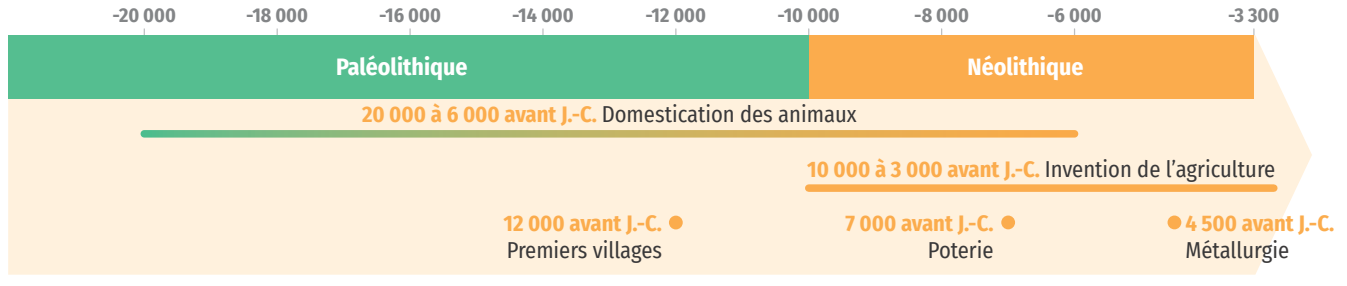
<style>
.page{position:relative;width:1347px;height:286px;background:#fff}
.page>*{position:absolute;margin:0;border:0;box-sizing:border-box;transform-origin:0 0}
.t1{font:700 23.75px "Fira Sans Condensed";color:#fff}
.t2{font:22.5px "Fira Sans Condensed";color:#393839}
.t3{font:700 22.5px "Fira Sans Condensed";color:#fbac4d}
.t4{font:700 20px "Fira Sans Condensed";color:#838587}
.s1{font-weight:700;color:#fbac4d}
</style>
<div class="page">
<svg style="left:409px;top:29px;width:2px;height:6px"></svg>
<svg style="left:542px;top:29px;width:2px;height:6px"></svg>
<div style="left:8px;top:35px;width:1304px;height:239px;background:#fff1dd"></div>
<div style="left:809px;top:35px;width:445px;height:64px;background:#fbac4d"></div>
<div style="left:8px;top:35px;width:801px;height:64px;background:#55be90"></div>
<svg style="left:144px;top:130px;width:930px;height:7px;background:#bab468"></svg>
<div style="left:809px;top:184px;width:465px;height:8px;background:#fbac4d"></div>
<div style="left:1001px;top:215px;width:14px;height:14px;background:#fbac4d;border-radius:50%"></div>
<div style="left:1167px;top:215px;width:14px;height:14px;background:#fbac4d;border-radius:50%"></div>
<div style="left:669px;top:215px;width:14px;height:14px;background:#fbac4d;border-radius:50%"></div>
<p class="t4" style="left:113px;top:1px;width:65px">-20 000</p>
<p class="t4" style="left:246px;top:1px;width:63px">-18 000</p>
<p class="t4" style="left:379px;top:1px;width:63px">-16 000</p>
<p class="t4" style="left:512px;top:1px;width:63px">-14 000</p>
<p class="t4" style="left:645px;top:1px;width:62px">-12 000</p>
<p class="t4" style="left:778px;top:1px;width:64px">-10 000</p>
<p class="t4" style="left:914px;top:1px;width:56px">-8 000</p>
<p class="t4" style="left:1047px;top:1px;width:56px">-6 000</p>
<p class="t4" style="left:1228px;top:1px;width:53px">-3 300</p>
<p class="t1" style="left:336px;top:50px;width:133px">Paléolithique</p>
<p class="t1" style="left:967px;top:50px;width:117px">Néolithique</p>
<p class="t2" style="left:362px;top:99px;width:496px"><span class="s1">20 000 à 6 000 avant J.-C.</span> Domestication des animaux</p>
<p class="t2" style="left:807px;top:153px;width:470px"><span class="s1">10 000 à 3 000 avant J.-C.</span> Invention de l’agriculture</p>
<p class="t3" style="left:845px;top:207px;width:150px">7 000 avant J.-C.</p>
<p class="t2" style="left:928px;top:234px;width:67px">Poterie</p>
<p class="t3" style="left:1185px;top:207px;width:150px">4 500 avant J.-C.</p>
<p class="t2" style="left:1185px;top:234px;width:105px">Métallurgie</p>
<p class="t3" style="left:504px;top:207px;width:160px">12 000 avant J.-C.</p>
<p class="t2" style="left:507px;top:234px;width:157px">Premiers villages</p>
</div>
